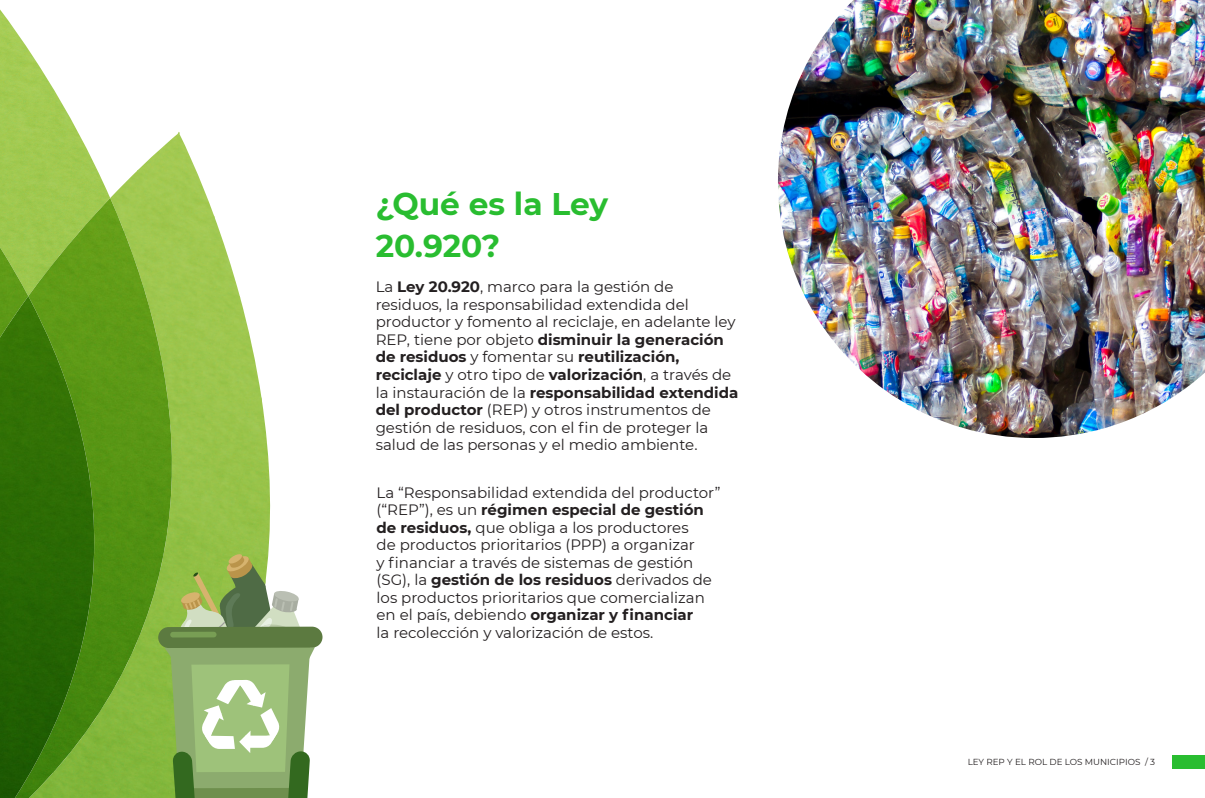
<style>
.page{position:relative;width:1205px;height:798px;background:#fff}
.page>*{position:absolute;margin:0;border:0;box-sizing:border-box;transform-origin:0 0}
.t1{font:700 31.25px/42.5px "Montserrat";color:#29bd30}
.t2{font:15px/17.5px "Montserrat";color:#231f20}
.t3{font:8.75px "Montserrat";color:#231f20}
.s1{font-weight:700}
</style>
<div class="page">
<div style="left:1172px;top:755px;width:33px;height:13px;background:#29bd30"></div>
<img style="left:0;top:9px;width:110px;height:238px">
<img style="left:0;top:247px;width:15px;height:49px">
<img style="left:138px;top:132px;width:70px;height:66px">
<img style="left:110px;top:170px;width:28px;height:28px">
<img style="left:228px;top:295px;width:34px;height:102px">
<img style="left:228px;top:397px;width:43px;height:156px">
<img style="left:15px;top:198px;width:213px;height:599px">
<img style="left:0;top:296px;width:135px;height:501px">
<svg style="left:158px;top:553px;width:164px;height:244px"></svg>
<img style="left:808px;top:0;width:297px;height:438px">
<img style="left:1104px;top:0;width:86px;height:428px">
<img style="left:778px;top:60px;width:31px;height:243px">
<img style="left:1189px;top:0;width:16px;height:385px">
<h1 class="t1" style="left:376px;top:181px;width:234px">¿Qué es la Ley<br>20.920?</h1>
<p class="t2" style="left:376px;top:277px;width:364px">La <span class="s1">Ley 20.920</span>, marco para la gestión de residuos, la responsabilidad extendida del productor y fomento al reciclaje, en adelante ley REP, tiene por objeto <span class="s1">disminuir la generación de residuos</span> y fomentar su <span class="s1">reutilización, reciclaje</span> y otro tipo de <span class="s1">valorización</span>, a través de la instauración de la <span class="s1">responsabilidad extendida del productor</span> (REP) y otros instrumentos de gestión de residuos, con el fin de proteger la salud de las personas y el medio ambiente.</p>
<p class="t2" style="left:376px;top:482px;width:345px">La “Responsabilidad extendida del productor” (“REP”), es un <span class="s1">régimen especial de gestión de residuos,</span> que obliga a los productores<br>de productos prioritarios (PPP) a organizar<br>y financiar a través de sistemas de gestión (SG), la <span class="s1">gestión de los residuos</span> derivados de los productos prioritarios que comercializan en el país, debiendo <span class="s1">organizar y financiar<br></span>la recolección y valorización de estos.</p>
<p class="t3" style="left:967px;top:755px;width:189px">LEY REP Y EL ROL DE LOS MUNICIPIOS / 3</p>
</div>
